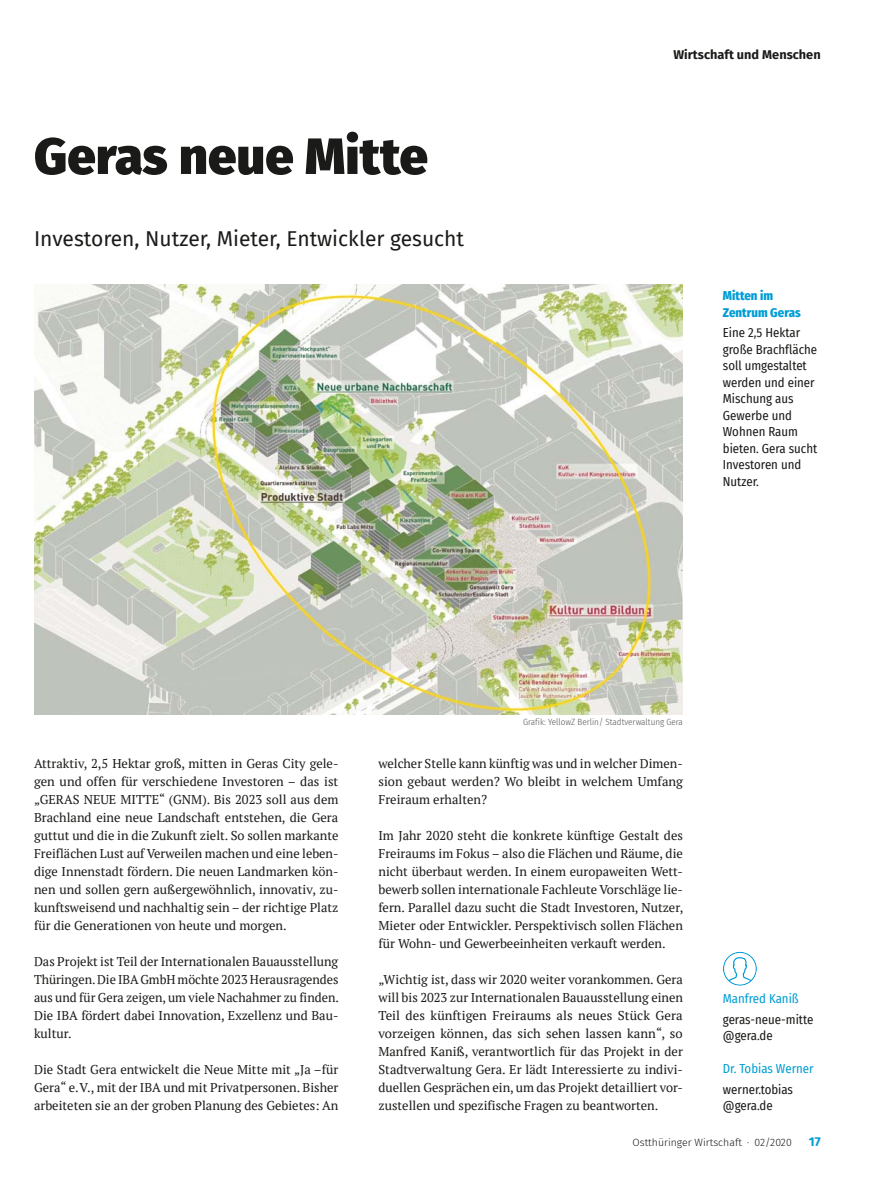
<style>
.page{position:relative;width:893px;height:1191px;background:#fff}
.page>*{position:absolute;margin:0;border:0;box-sizing:border-box;transform-origin:0 0}
.t1{font:900 51px "Fira Sans";color:#1a1a18}
.t2{font:21px "Fira Sans";color:#1a1a18}
.t3{font:12.75px/18px "PT Serif";color:#1a1a18;text-align:justify}
.t4{font:12.75px/16.5px "Fira Sans Condensed";color:#1a1a18}
.t5{font:12.75px "Fira Sans Condensed";color:#009dd4}
.t6{font:700 12.75px "Fira Sans";color:#1a1a18}
.t7{font:800 12.75px/16.5px "Fira Sans Condensed";color:#009dd4}
.t8{font:700 12.75px "Fira Sans";color:#009dd4}
.t9{font:300 10.5px "Fira Sans";color:#1a1a18}
.t10{font:300 9px "Fira Sans Condensed";color:#565656}
</style>
<div class="page">
<img style="left:34px;top:285px;width:649px;height:429px">
<svg style="left:726px;top:956px;width:28px;height:29px"></svg>
<div style="left:723px;top:951px;width:34px;height:34px;border:1px solid #009dd4;border-radius:50%"></div>
<h1 class="t1" style="left:34px;top:110px;width:395px">Geras neue Mitte</h1>
<h2 class="t2" style="left:34px;top:223px;width:432px">Investoren, Nutzer, Mieter, Entwickler gesucht</h2>
<p class="t6" style="left:673px;top:44px;width:149px">Wirtschaft und Menschen</p>
<p class="t7" style="left:723px;top:286px;width:79px">Mitten im<br>Zentrum Geras</p>
<p class="t4" style="left:723px;top:324px;width:96px">Eine 2,5 Hektar große Brachfläche soll umgestaltet werden und einer<br>Mischung aus<br>Gewerbe und<br>Wohnen Raum bieten. Gera sucht<br>Investoren und<br>Nutzer.</p>
<p class="t10" style="left:523px;top:715px;width:161px">Grafik: YellowZ Berlin/ Stadtverwaltung Gera</p>
<p class="t3" style="left:34px;top:754px;width:306px">Attraktiv, 2,5 Hektar groß, mitten in Geras City gele&shy;gen und offen für verschiedene Investoren – das ist „GERAS NEUE MITTE“ (GNM). Bis 2023 soll aus dem Brachland eine neue Landschaft entstehen, die Gera guttut und die in die Zukunft zielt. So sollen markante Freiflächen Lust auf Verweilen machen und eine leben&shy;dige Innenstadt fördern. Die neuen Landmarken kön&shy;nen und sollen gern außergewöhnlich, innovativ, zu&shy;kunftsweisend und nachhaltig sein – der richtige Platz für die Generationen von heute und morgen.</p>
<p class="t3" style="left:34px;top:952px;width:306px">Das Projekt ist Teil der Internationalen Bauausstellung Thüringen. Die IBA GmbH möchte 2023 Herausragendes aus und für Gera zeigen, um viele Nachahmer zu finden.<br>Die IBA fördert dabei Innovation, Exzellenz und Bau&shy;kultur.</p>
<p class="t3" style="left:34px;top:1060px;width:306px">Die Stadt Gera entwickelt die Neue Mitte mit „Ja –für Gera“ e.V., mit der IBA und mit Privatpersonen. Bisher arbeiteten sie an der groben Planung des Gebietes: An</p>
<p class="t3" style="left:378px;top:754px;width:306px">welcher Stelle kann künftig was und in welcher Dimen&shy;sion gebaut werden? Wo bleibt in welchem Umfang Freiraum erhalten?</p>
<p class="t3" style="left:378px;top:826px;width:306px">Im Jahr 2020 steht die konkrete künftige Gestalt des Freiraums im Fokus – also die Flächen und Räume, die nicht überbaut werden. In einem europaweiten Wett&shy;bewerb sollen internationale Fachleute Vorschläge lie&shy;fern. Parallel dazu sucht die Stadt Investoren, Nutzer, Mieter oder Entwickler. Perspektivisch sollen Flächen für Wohn- und Gewerbeeinheiten verkauft werden.</p>
<p class="t3" style="left:378px;top:970px;width:306px">„Wichtig ist, dass wir 2020 weiter vorankommen. Gera will bis 2023 zur Internationalen Bauausstellung einen Teil des künftigen Freiraums als neues Stück Gera vorzeigen können, das sich sehen lassen kann“, so Manfred Kaniß, verantwortlich für das Projekt in der Stadtverwaltung Gera. Er lädt Interessierte zu indivi&shy;duellen Gesprächen ein, um das Projekt detailliert vor&shy;zustellen und spezifische Fragen zu beantworten.</p>
<p class="t5" style="left:723px;top:988px;width:77px">Manfred Kaniß</p>
<p class="t4" style="left:723px;top:1010px;width:92px">geras-neue-mitte @gera.de</p>
<p class="t5" style="left:723px;top:1059px;width:92px">Dr. Tobias Werner</p>
<p class="t4" style="left:723px;top:1080px;width:72px">werner.tobias @gera.de</p>
<p class="t9" style="left:633px;top:1135px;width:161px">Ostthüringer Wirtschaft · 02/2020</p>
<p class="t8" style="left:809px;top:1131px;width:13px">17</p>
</div>
